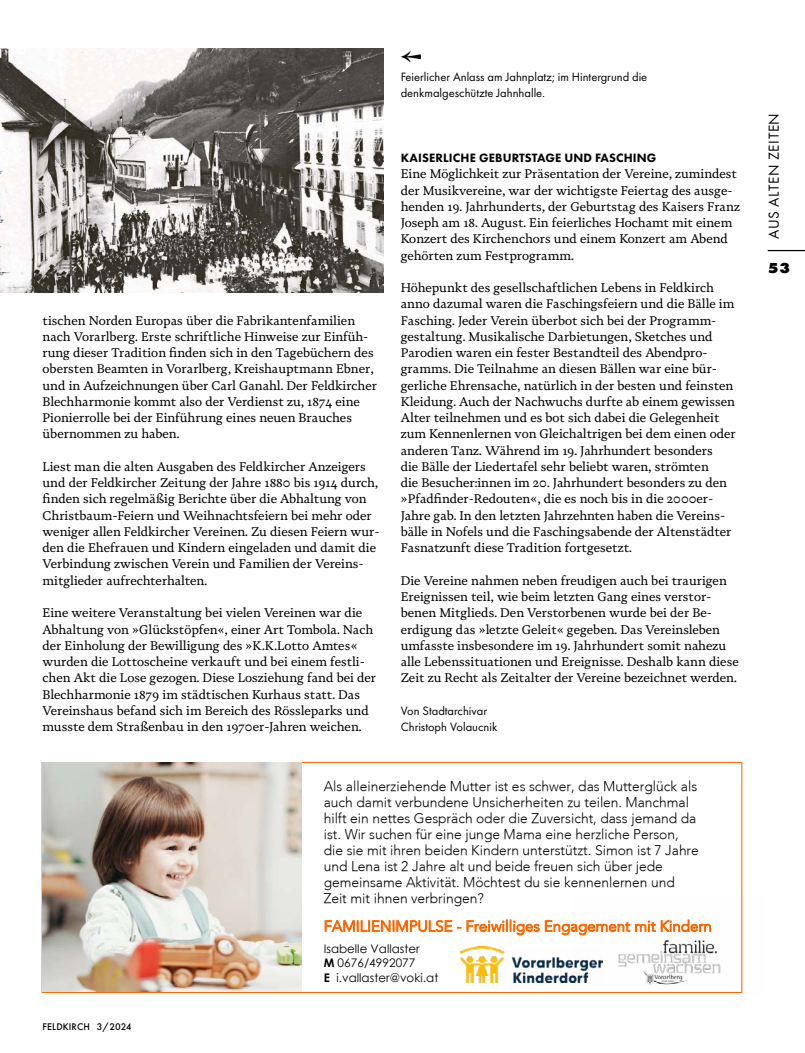
<style>
.page{position:relative;width:805px;height:1053px;background:#fff}
.page>*{position:absolute;margin:0;border:0;box-sizing:border-box;transform-origin:0 0}
.t1{font:900 22.5px "Novela";color:#000}
.t2{font:italic 300 15px "Avenir";color:#f60}
.t3{font:15px "Futura PT";letter-spacing:.04em;color:#000}
.t4{font:800 15px "Futura PT";color:#000}
.t5{font:italic 300 13.75px/16.1px "Avenir";color:#000}
.t6{font:12.5px/16.2px "Novela";color:#000}
.t7{font:12.5px/16.2px "Futura PT";color:#000}
.t8{font:800 12.5px "Futura PT";letter-spacing:.01em;color:#000}
.t9{font:11.88px/14.6px "Century Gothic";color:#000}
.t10{font:500 10px "Futura PT";letter-spacing:.01em;color:#000}
.s1{font-weight:700}
</style>
<div class="page">
<hr style="left:767px;top:250px;width:37px;height:1px;background:#000">
<img style="left:0;top:48px;width:383px;height:244px">
<img style="left:572px;top:895px;width:171px;height:98px">
<img style="left:460px;top:946px;width:142px;height:36px">
<img style="left:43px;top:763px;width:258px;height:228px">
<p class="t6" style="left:43px;top:312px;width:336px">tischen Norden Europas über die Fabrikantenfamilien nach Vorarlberg. Erste schriftliche Hinweise zur Einfüh&shy;rung dieser Tradition finden sich in den Tagebüchern des obersten Beamten in Vorarlberg, Kreishauptmann Ebner, und in Aufzeichnungen über Carl Ganahl. Der Feldkircher Blechharmonie kommt also der Verdienst zu, 1874 eine Pionierrolle bei der Einführung eines neuen Brauches übernommen zu haben.</p>
<p class="t6" style="left:43px;top:458px;width:338px">Liest man die alten Ausgaben des Feldkircher Anzeigers und der Feldkircher Zeitung der Jahre 1880 bis 1914 durch, finden sich regelmäßig Berichte über die Abhaltung von Christbaum-Feiern und Weihnachtsfeiern bei mehr oder weniger allen Feldkircher Vereinen. Zu diesen Feiern wur&shy;den die Ehefrauen und Kindern eingeladen und damit die Verbindung zwischen Verein und Familien der Vereins&shy;mitglieder aufrechterhalten.</p>
<p class="t6" style="left:43px;top:604px;width:335px">Eine weitere Veranstaltung bei vielen Vereinen war die Abhaltung von »Glückstöpfen«, einer Art Tombola. Nach der Einholung der Bewilligung des »K.K.Lotto Amtes« wurden die Lottoscheine verkauft und bei einem festli&shy;chen Akt die Lose gezogen. Diese Losziehung fand bei der Blechharmonie 1879 im städtischen Kurhaus statt. Das Vereinshaus befand sich im Bereich des Rössleparks und musste dem Straßenbau in den 1970er-Jahren weichen.</p>
<h1 class="t1" style="left:400px;top:42px;width:22px">←</h1>
<p class="t7" style="left:400px;top:68px;width:248px">Feierlicher Anlass am Jahnplatz; im Hintergrund die denkmalgeschützte Jahnhalle.</p>
<p class="t8" style="left:400px;top:150px;width:257px">KAISERLICHE GEBURTSTAGE UND FASCHING</p>
<p class="t6" style="left:400px;top:166px;width:340px">Eine Möglichkeit zur Präsentation der Vereine, zumindest der Musikvereine, war der wichtigste Feiertag des ausge&shy;henden 19. Jahrhunderts, der Geburtstag des Kaisers Franz Joseph am 18. August. Ein feierliches Hochamt mit einem Konzert des Kirchenchors und einem Konzert am Abend gehörten zum Festprogramm.</p>
<p class="t6" style="left:400px;top:279px;width:336px">Höhepunkt des gesellschaftlichen Lebens in Feldkirch anno dazumal waren die Faschingsfeiern und die Bälle im Fasching. Jeder Verein überbot sich bei der Programm&shy;gestaltung. Musikalische Darbietungen, Sketches und Parodien waren ein fester Bestandteil des Abendpro&shy;gramms. Die Teilnahme an diesen Bällen war eine bür&shy;gerliche Ehrensache, natürlich in der besten und feinsten Kleidung. Auch der Nachwuchs durfte ab einem gewissen Alter teilnehmen und es bot sich dabei die Gelegenheit zum Kennenlernen von Gleichaltrigen bei dem einen oder anderen Tanz. Während im 19. Jahrhundert besonders<br>die Bälle der Liedertafel sehr beliebt waren, strömten<br>die Besucher:innen im 20. Jahrhundert besonders zu den »Pfadfinder-Redouten«, die es noch bis in die 2000er-Jahre gab. In den letzten Jahrzehnten haben die Vereins&shy;bälle in Nofels und die Faschingsabende der Altenstädter Fasnatzunft diese Tradition fortgesetzt.</p>
<p class="t6" style="left:400px;top:572px;width:339px">Die Vereine nahmen neben freudigen auch bei traurigen Ereignissen teil, wie beim letzten Gang eines verstor&shy;benen Mitglieds. Den Verstorbenen wurde bei der Be&shy;erdigung das »letzte Geleit« gegeben. Das Vereinsleben umfasste insbesondere im 19. Jahrhundert somit nahezu alle Lebenssituationen und Ereignisse. Deshalb kann diese Zeit zu Recht als Zeitalter der Vereine bezeichnet werden.</p>
<p class="t7" style="left:400px;top:702px;width:98px">Von Stadtarchivar<br>Christoph Volaucnik</p>
<p class="t5" style="left:323px;top:777px;width:376px">Als alleinerziehende Mutter ist es schwer, das Mutterglück als auch damit verbundene Unsicherheiten zu teilen. Manchmal hilft ein nettes Gespräch oder die Zuversicht, dass jemand da ist. Wir suchen für eine junge Mama eine herzliche Person, die sie mit ihren beiden Kindern unterstützt. Simon ist 7 Jahre und Lena ist 2 Jahre alt und beide freuen sich über jede gemeinsame Aktivität. Möchtest du sie kennenlernen und Zeit mit ihnen verbringen?</p>
<p class="t10" style="left:43px;top:1020px;width:90px">FELDKIRCH 3/2024</p>
<p class="t2" style="left:323px;top:917px;width:389px">FAMILIENIMPULSE - Freiwilliges Engagement mit Kindern</p>
<p class="t9" style="left:323px;top:940px;width:116px">Isabelle Vallaster<br><span class="s1">M</span> 0676/4992077<br><span class="s1">E</span> i.vallaster@voki.at</p>
<p class="t3" style="left:764px;top:239px;width:128px;rotate:-90deg">AUS ALTEN ZEITEN</p>
<p class="t4" style="left:767px;top:258px;width:24px">53</p>
</div>
